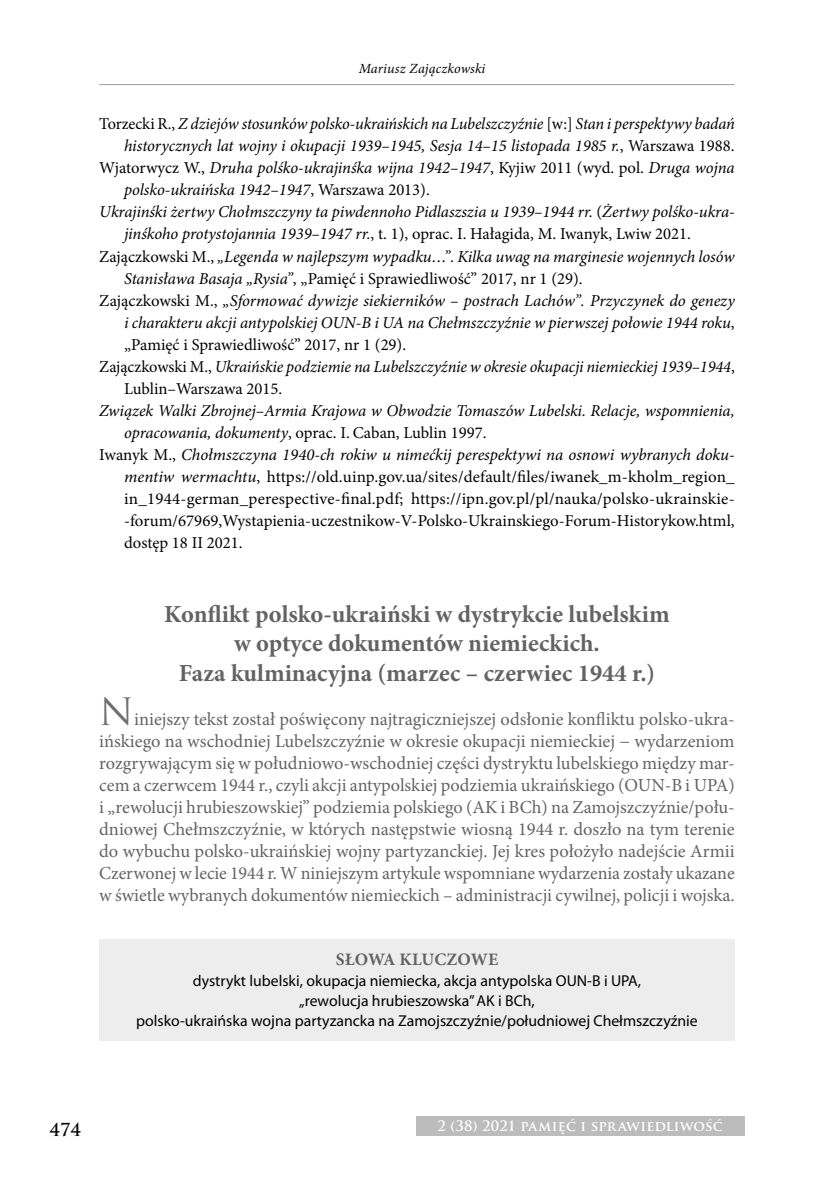
<style>
.page{position:relative;width:834px;height:1191px;background:#fff}
.page>*{position:absolute;margin:0;border:0;box-sizing:border-box;transform-origin:0 0}
.t1{font:700 24.5px/29.4px "Minion Pro";color:#646363;text-align:center}
.t2{font:18.38px/22.1px "Minion Pro";color:#646363;text-align:justify}
.t3{font:700 17.5px "Minion Pro";letter-spacing:.01em;color:#646363}
.t4{font:700 17.5px "Trajan Pro";color:#000}
.t5{font:italic 16.62px "Minion Pro";letter-spacing:-.005em;color:#000}
.t6{font:16.62px "Minion Pro";color:#000}
.t7{font:15.75px/20.1px "Myriad Pro";color:#000;text-align:center}
.t8{font:700 14px "Trajan Pro";letter-spacing:.01em;color:#fff}
.t9{font:italic 14px "Minion Pro";letter-spacing:.01em;color:#000}
.s1{font-style:normal}
.s2{font-style:italic}
.s3{font-family:"Trajan Pro";font-size:36.75px;color:#706f6f}
</style>
<div class="page">
<hr style="left:99px;top:84px;width:635px;height:1px;background:#9d9d9c">
<div style="left:416px;top:1116px;width:328px;height:20px;background:#bcbcbc"></div>
<div style="left:99px;top:939px;width:635px;height:101px;background:#ededed"></div>
<p class="t9" style="left:359px;top:59px;width:128px">Mariusz Zajączkowski</p>
<p class="t5" style="left:99px;top:112px;width:636px"><span class="s1">Torzecki R.,</span> Z dziejów stosunków polsko-ukraińskich na Lubelszczyźnie <span class="s1">[w:]</span> Stan i perspektywy badań</p>
<p class="t5" style="left:124px;top:135px;width:612px">historycznych lat wojny i okupacji 1939–1945, Sesja 14–15 listopada 1985 r.<span class="s1">, Warszawa 1988.</span></p>
<p class="t5" style="left:99px;top:157px;width:636px"><span class="s1">Wjatorwycz W.,</span> Druha polśko-ukrajinśka wijna 1942–1947<span class="s1">, Kyjiw 2011 (wyd. pol.</span> Druga wojna</p>
<p class="t5" style="left:124px;top:179px;width:307px">polsko-ukraińska 1942–1947<span class="s1">, Warszawa 2013).</span></p>
<p class="t5" style="left:99px;top:201px;width:636px">Ukrajinśki żertwy Chołmszczyny ta piwdennoho Pidlaszszia u 1939–1944 rr. <span class="s1">(</span>Żertwy polśko-ukra-</p>
<p class="t6" style="left:124px;top:223px;width:568px"><span class="s2">jinśkoho protystojannia 1939–1947 rr.</span>, t. 1), oprac. I. Hałagida, M. Iwanyk, Lwiw 2021.</p>
<p class="t5" style="left:99px;top:245px;width:636px"><span class="s1">Zajączkowski M.,</span> „Legenda w najlepszym wypadku…”. Kilka uwag na marginesie wojennych losów</p>
<p class="t6" style="left:124px;top:267px;width:460px"><span class="s2">Stanisława Basaja „Rysia”</span>, „Pamięć i Sprawiedliwość” 2017, nr 1 (29).</p>
<p class="t5" style="left:99px;top:289px;width:637px"><span class="s1">Zajączkowski M.,</span> „Sformować dywizje siekierników – postrach Lachów”. Przyczynek do genezy</p>
<p class="t5" style="left:124px;top:311px;width:612px">i charakteru akcji antypolskiej OUN-B i UA na Chełmszczyźnie w pierwszej połowie 1944 roku<span class="s1">,</span></p>
<p class="t6" style="left:124px;top:333px;width:283px">„Pamięć i Sprawiedliwość” 2017, nr 1 (29).</p>
<p class="t5" style="left:99px;top:355px;width:637px"><span class="s1">Zajączkowski M.,</span> Ukraińskie podziemie na Lubelszczyźnie w okresie okupacji niemieckiej 1939–1944<span class="s1">,</span></p>
<p class="t6" style="left:124px;top:377px;width:160px">Lublin–Warszawa 2015.</p>
<p class="t5" style="left:99px;top:399px;width:636px">Związek Walki Zbrojnej–Armia Krajowa w Obwodzie Tomaszów Lubelski. Relacje, wspomnienia,</p>
<p class="t6" style="left:124px;top:421px;width:364px"><span class="s2">opracowania, dokumenty</span>, oprac. I. Caban, Lublin 1997.</p>
<p class="t5" style="left:99px;top:443px;width:636px"><span class="s1">Iwanyk M.,</span> Chołmszczyna 1940-ch rokiw u nimećkij perespektywi na osnowi wybranych doku-</p>
<p class="t6" style="left:124px;top:466px;width:612px"><span class="s2">mentiw wermachtu</span>, https://old.uinp.gov.ua/sites/default/files/iwanek_m-kholm_region_</p>
<p class="t6" style="left:124px;top:488px;width:612px">in_1944-german_perespective-final.pdf; https://ipn.gov.pl/pl/nauka/polsko-ukrainskie-</p>
<p class="t6" style="left:124px;top:510px;width:612px">-forum/67969,Wystapienia-uczestnikow-V-Polsko-Ukrainskiego-Forum-Historykow.html,</p>
<p class="t6" style="left:124px;top:532px;width:120px">dostęp 18 II 2021.</p>
<h1 class="t1" style="left:164px;top:599px;width:506px">Konflikt polsko-ukraiński w dystrykcie lubelskim w optyce dokumentów niemieckich.<br>Faza kulminacyjna (marzec – czerwiec 1944 r.)</h1>
<p class="t2" style="left:99px;top:708px;width:636px"><span class="s3">N</span>iniejszy tekst został poświęcony najtragiczniejszej odsłonie konfliktu polsko-ukra&shy;ińskiego na wschodniej Lubelszczyźnie w okresie okupacji niemieckiej − wydarzeniom rozgrywającym się w południowo-wschodniej części dystryktu lubelskiego między mar&shy;cem a czerwcem 1944 r., czyli akcji antypolskiej podziemia ukraińskiego (OUN-B i UPA) i „rewolucji hrubieszowskiej” podziemia polskiego (AK i BCh) na Zamojszczyźnie/połu&shy;dniowej Chełmszczyźnie, w których następstwie wiosną 1944 r. doszło na tym terenie do wybuchu polsko-ukraińskiej wojny partyzanckiej. Jej kres położyło nadejście Armii Czerwonej w lecie 1944 r. W niniejszym artykule wspomniane wydarzenia zostały ukazane w świetle wybranych dokumentów niemieckich – administracji cywilnej, policji i wojska.</p>
<p class="t3" style="left:336px;top:947px;width:164px">SŁOWA KLUCZOWE</p>
<p class="t7" style="left:136px;top:970px;width:563px">dystrykt lubelski, okupacja niemiecka, akcja antypolska OUN-B i UPA,<br>„rewolucja hrubieszowska” AK i BCh,<br>polsko-ukraińska wojna partyzancka na Zamojszczyźnie/południowej Chełmszczyźnie</p>
<p class="t4" style="left:50px;top:1118px;width:33px">474</p>
<p class="t8" style="left:437px;top:1117px;width:287px">2 (38) 2021 PAMIĘĆ I SPRAWIEDLIWOŚĆ</p>
</div>
